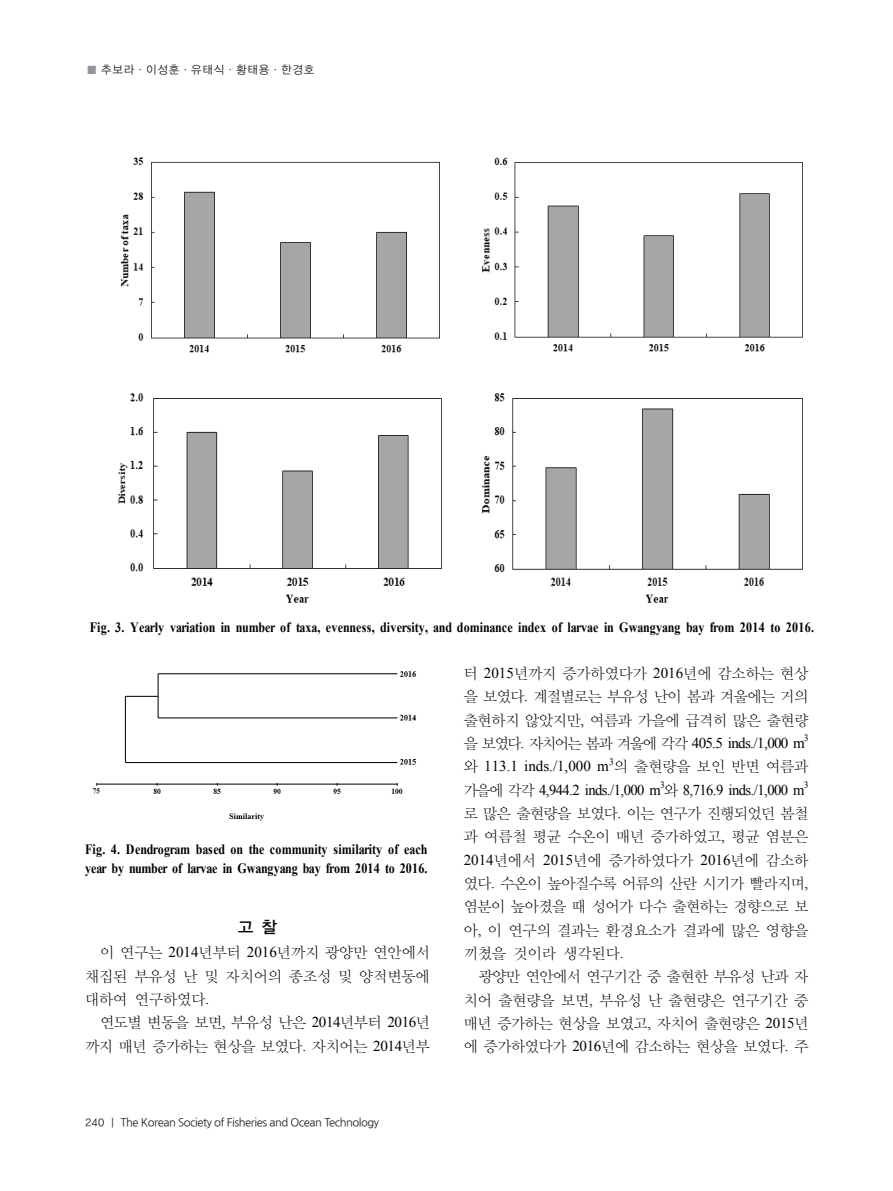
<style>
.page{position:relative;width:893px;height:1191px;background:#fff}
.page>*{position:absolute;margin:0;border:0;box-sizing:border-box;transform-origin:0 0}
.t1{font:16.5px "YDIYGO330";color:#000}
.t2{font:15px "YDIY Mj O310";letter-spacing:-.02em;color:#000}
.t3{font:15px "YDIY Mj O310";color:#000}
.t4{font:15px "Times New Roman";letter-spacing:-.035em;color:#000}
.t5{font:15px "Times New Roman";color:#000}
.t6{font:700 14.25px/19px "Times New Roman";letter-spacing:-.005em;color:#000;scale:.85 1}
.t7{font:11.25px "Nanum Gothic";letter-spacing:-.04em;color:#231f20}
.t8{font:11.25px "YDIYGO120 KS Cpc EUC H";color:#231f20}
.s1{font-size:13.5px;color:#939598}
.s2{font-family:"Times New Roman"}
.s3{font-family:"YDIYGO120 KS Cpc EUC H"}
.s4{font-family:"YDIY Mj O310"}
</style>
<div class="page">
<img style="left:92px;top:671px;width:325px;height:150px">
<img style="left:121px;top:157px;width:319px;height:196px">
<img style="left:481px;top:157px;width:322px;height:195px">
<img style="left:118px;top:393px;width:324px;height:210px">
<img style="left:482px;top:393px;width:321px;height:210px">
<p class="t8" style="left:85px;top:64px;width:231px"><span class="s1">■</span> 추보라·이성훈·유태식·황태용·한경호</p>
<p class="t6" style="left:90px;top:617px;width:854px">Fig. 3. Yearly variation in number of taxa, evenness, diversity, and dominance index of larvae in Gwangyang bay from 2014 to 2016.</p>
<p class="t6" style="left:85px;top:839px;width:404px">Fig. 4. Dendrogram based on the community similarity of each year by number of larvae in Gwangyang bay from 2014 to 2016.</p>
<p class="t1" style="left:238px;top:917px;width:40px">고 찰</p>
<p class="t3" style="left:100px;top:945px;width:331px">이 연구는 <span class="s2">2014</span>년부터 <span class="s2">2016</span>년까지 광양만 연안에서</p>
<p class="t3" style="left:85px;top:968px;width:346px">채집된 부유성 난 및 자치어의 종조성 및 양적변동에</p>
<p class="t3" style="left:85px;top:992px;width:126px">대하여 연구하였다<span class="s2">.</span></p>
<p class="t2" style="left:100px;top:1015px;width:331px">연도별 변동을 보면<span class="s2">,</span> 부유성 난은 <span class="s2">2014</span>년부터 <span class="s2">2016</span>년</p>
<p class="t2" style="left:85px;top:1038px;width:346px">까지 매년 증가하는 현상을 보였다<span class="s2">.</span> 자치어는 <span class="s2">2014</span>년부</p>
<p class="t7" style="left:85px;top:1117px;width:295px"><span class="s3">240 |</span> The Korean Society of Fisheries and Ocean Technology</p>
<p class="t3" style="left:464px;top:666px;width:346px">터 <span class="s2">2015</span>년까지 증가하였다가 <span class="s2">2016</span>년에 감소하는 현상</p>
<p class="t2" style="left:464px;top:689px;width:346px">을 보였다<span class="s2">.</span> 계절별로는 부유성 난이 봄과 겨울에는 거의</p>
<p class="t2" style="left:464px;top:712px;width:346px">출현하지 않았지만<span class="s2">,</span> 여름과 가을에 급격히 많은 출현량</p>
<p class="t4" style="left:464px;top:733px;width:346px"><span class="s4">을 보였다</span>. <span class="s4">자치어는 봄과 겨울에 각각</span> 405.5 inds./1,000 m<sup>3</sup></p>
<p class="t5" style="left:464px;top:756px;width:346px"><span class="s4">와</span> 113.1 inds./1,000 m<sup>3</sup><span class="s4">의 출현량을 보인 반면 여름과</span></p>
<p class="t4" style="left:464px;top:779px;width:346px"><span class="s4">가을에 각각</span> 4,944.2 inds./1,000 m<sup>3</sup><span class="s4">와</span> 8,716.9 inds./1,000 m<sup>3</sup></p>
<p class="t2" style="left:464px;top:806px;width:346px">로 많은 출현량을 보였다<span class="s2">.</span> 이는 연구가 진행되었던 봄철</p>
<p class="t3" style="left:464px;top:829px;width:346px">과 여름철 평균 수온이 매년 증가하였고<span class="s2">,</span> 평균 염분은</p>
<p class="t3" style="left:464px;top:852px;width:346px"><span class="s2">2014</span>년에서 <span class="s2">2015</span>년에 증가하였다가 <span class="s2">2016</span>년에 감소하</p>
<p class="t2" style="left:464px;top:876px;width:346px">였다<span class="s2">.</span> 수온이 높아질수록 어류의 산란 시기가 빨라지며<span class="s2">,</span></p>
<p class="t2" style="left:464px;top:899px;width:346px">염분이 높아졌을 때 성어가 다수 출현하는 경향으로 보</p>
<p class="t3" style="left:464px;top:922px;width:346px">아<span class="s2">,</span> 이 연구의 결과는 환경요소가 결과에 많은 영향을</p>
<p class="t3" style="left:464px;top:945px;width:161px">끼쳤을 것이라 생각된다<span class="s2">.</span></p>
<p class="t2" style="left:479px;top:969px;width:331px">광양만 연안에서 연구기간 중 출현한 부유성 난과 자</p>
<p class="t3" style="left:464px;top:992px;width:346px">치어 출현량을 보면<span class="s2">,</span> 부유성 난 출현량은 연구기간 중</p>
<p class="t2" style="left:464px;top:1015px;width:346px">매년 증가하는 현상을 보였고<span class="s2">,</span> 자치어 출현량은 <span class="s2">2015</span>년</p>
<p class="t2" style="left:464px;top:1039px;width:346px">에 증가하였다가 <span class="s2">2016</span>년에 감소하는 현상을 보였다<span class="s2">.</span> 주</p>
</div>
